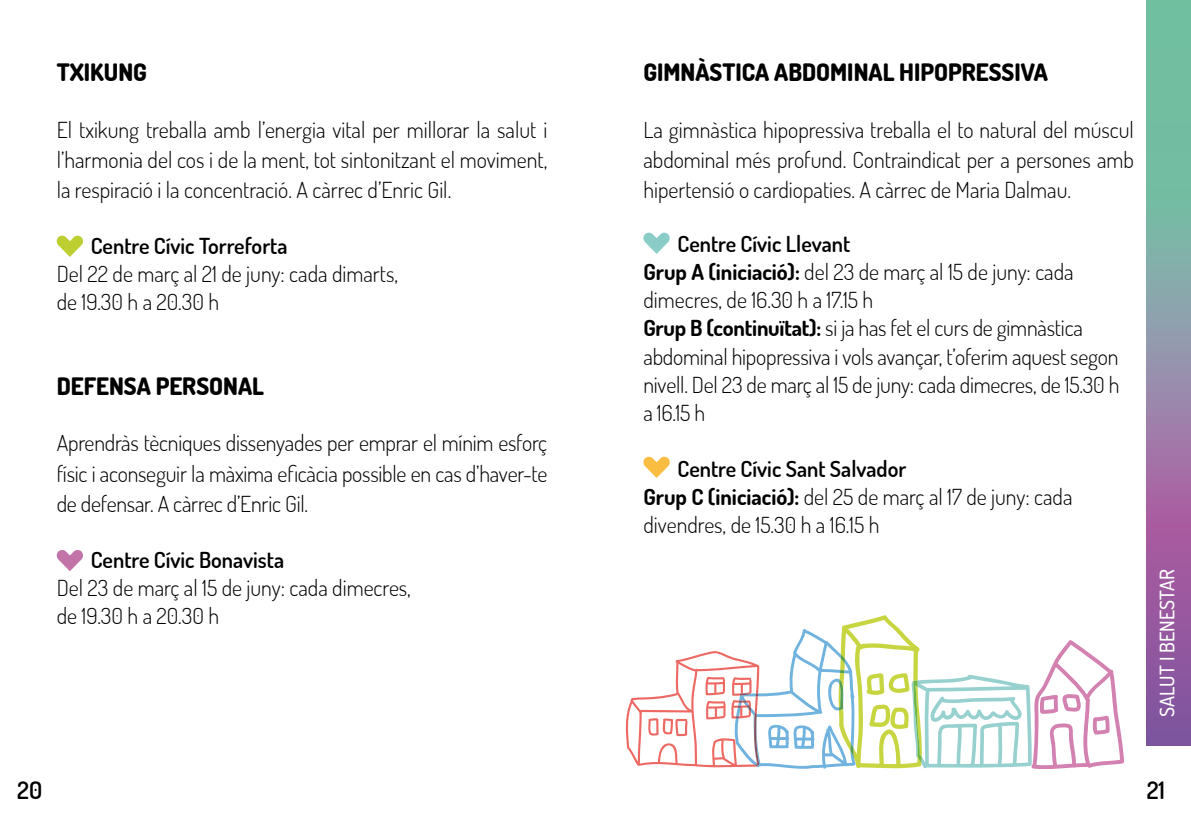
<style>
.page{position:relative;width:1191px;height:823px;background:#fff}
.page>*{position:absolute;margin:0;border:0;box-sizing:border-box;transform-origin:0 0}
.t1{font:800 24px "Dosis";color:#000}
.t2{font:600 24px "Dosis";color:#000}
.t3{font:300 22px/28px "Dosis";color:#000}
.t4{font:600 22px "Dosis";color:#000}
.t5{font:500 20px "Dosis";color:#fff}
.s1{font-weight:600}
.s2{font-weight:700}
</style>
<div class="page">
<svg style="left:1146px;top:0;width:45px;height:745px;background:#8a8ca3"></svg>
<svg style="left:56px;top:550px;width:27px;height:21px"></svg>
<svg style="left:56px;top:235px;width:27px;height:22px"></svg>
<svg style="left:643px;top:232px;width:27px;height:22px"></svg>
<svg style="left:643px;top:456px;width:27px;height:21px"></svg>
<svg style="left:625px;top:615px;width:499px;height:153px"></svg>
<p class="t1" style="left:643px;top:56px;width:406px">GIMNÀSTICA ABDOMINAL HIPOPRESSIVA</p>
<p class="t3" style="left:643px;top:114px;width:492px;line-height:30px;text-align:justify">La gimnàstica hipopressiva treballa el to natural del múscul abdominal més profund. Contraindicat per a persones amb hipertensió o cardiopaties. A càrrec de Maria Dalmau.</p>
<p class="t3" style="left:643px;top:229px;width:477px;text-indent:34px"><span class="s1">Centre Cívic Llevant<br></span><span class="s2">Grup A (iniciació):</span> del 23 de març al 15 de juny: cada dimecres, de 16.30 h a 17.15 h<br><span class="s2">Grup B (continuïtat):</span> si ja has fet el curs de gimnàstica abdominal hipopressiva i vols avançar, t’oferim aquest segon nivell. Del 23 de març al 15 de juny: cada dimecres, de 15.30 h a 16.15 h</p>
<p class="t3" style="left:643px;top:453px;width:430px;text-indent:34px"><span class="s1">Centre Cívic Sant Salvador<br></span><span class="s2">Grup C (iniciació):</span> del 25 de març al 17 de juny: cada divendres, de 15.30 h a 16.15 h</p>
<p class="t1" style="left:57px;top:56px;width:92px">TXIKUNG</p>
<p class="t3" style="left:57px;top:114px;width:492px;line-height:30px;text-align:justify">El txikung treballa amb l’energia vital per millorar la salut i l’harmonia del cos i de la ment, tot sintonitzant el moviment, la respiració i la concentració. A càrrec d’Enric Gil.</p>
<p class="t4" style="left:91px;top:230px;width:198px">Centre Cívic Torreforta</p>
<p class="t3" style="left:57px;top:259px;width:343px">Del 22 de març al 21 de juny: cada dimarts, de 19.30 h a 20.30 h</p>
<p class="t1" style="left:57px;top:369px;width:209px">DEFENSA PERSONAL</p>
<p class="t3" style="left:57px;top:427px;width:492px;line-height:30px;text-align:justify">Aprendràs tècniques dissenyades per emprar el mínim esforç físic i aconseguir la màxima eficàcia possible en cas d’haver-te de defensar. A càrrec d’Enric Gil.</p>
<p class="t4" style="left:91px;top:544px;width:195px">Centre Cívic Bonavista</p>
<p class="t3" style="left:57px;top:572px;width:356px">Del 23 de març al 15 de juny: cada dimecres, de 19.30 h a 20.30 h</p>
<p class="t5" style="left:1153px;top:716px;width:149px;rotate:-90deg">SALUT I BENESTAR</p>
<p class="t2" style="left:17px;top:773px;width:27px">20</p>
<p class="t2" style="left:1146px;top:773px;width:20px">21</p>
</div>
